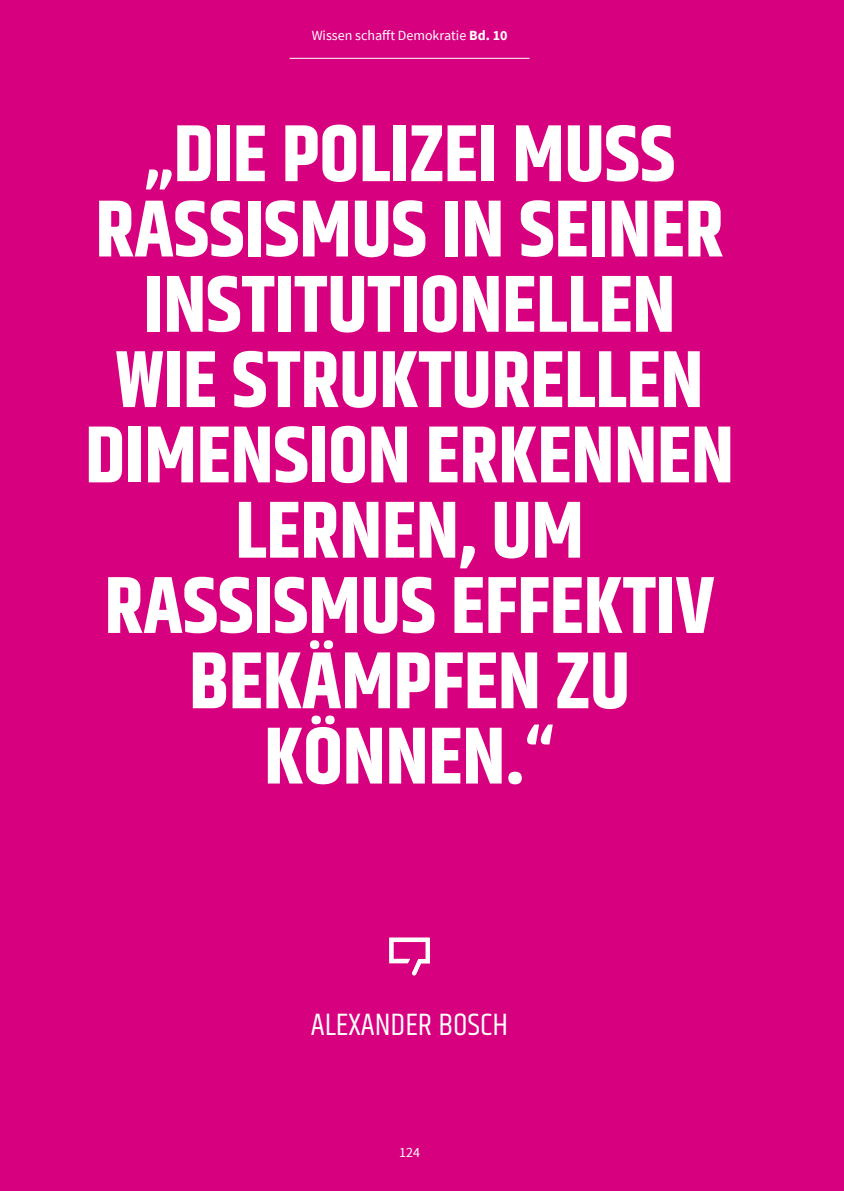
<style>
.page{position:relative;width:844px;height:1191px;background:#fff}
.page>*{position:absolute;margin:0;border:0;box-sizing:border-box;transform-origin:0 0}
.t1{font:700 80.5px/75.2px "Khand";color:#fff;text-align:center}
.t2{font:31.68px "Khand";color:#fff}
.t3{font:14px "Source Sans Pro";color:#fff}
.s1{font-weight:700}
</style>
<div class="page">
<div style="left:0;top:0;width:843px;height:1191px;background:#d7007e"></div>
<hr style="left:289px;top:58px;width:240px;height:1px;background:#fff">
<svg style="left:389px;top:937px;width:41px;height:38px"></svg>
<p class="t3" style="left:311px;top:27px;width:197px">Wissen schafft Demokratie <span class="s1">Bd. 10</span></p>
<p class="t1" style="left:85px;top:121px;width:650px">„DIE POLIZEI MUSS<br>RASSISMUS IN SEINER<br>INSTITUTIONELLEN<br>WIE STRUKTURELLEN<br>DIMENSION ERKENNEN<br>LERNEN, UM<br>RASSISMUS EFFEKTIV<br>BEKÄMPFEN ZU<br>KÖNNEN.“</p>
<p class="t2" style="left:311px;top:1005px;width:199px">ALEXANDER BOSCH</p>
<p class="t3" style="left:399px;top:1143px;width:22px">124</p>
</div>
